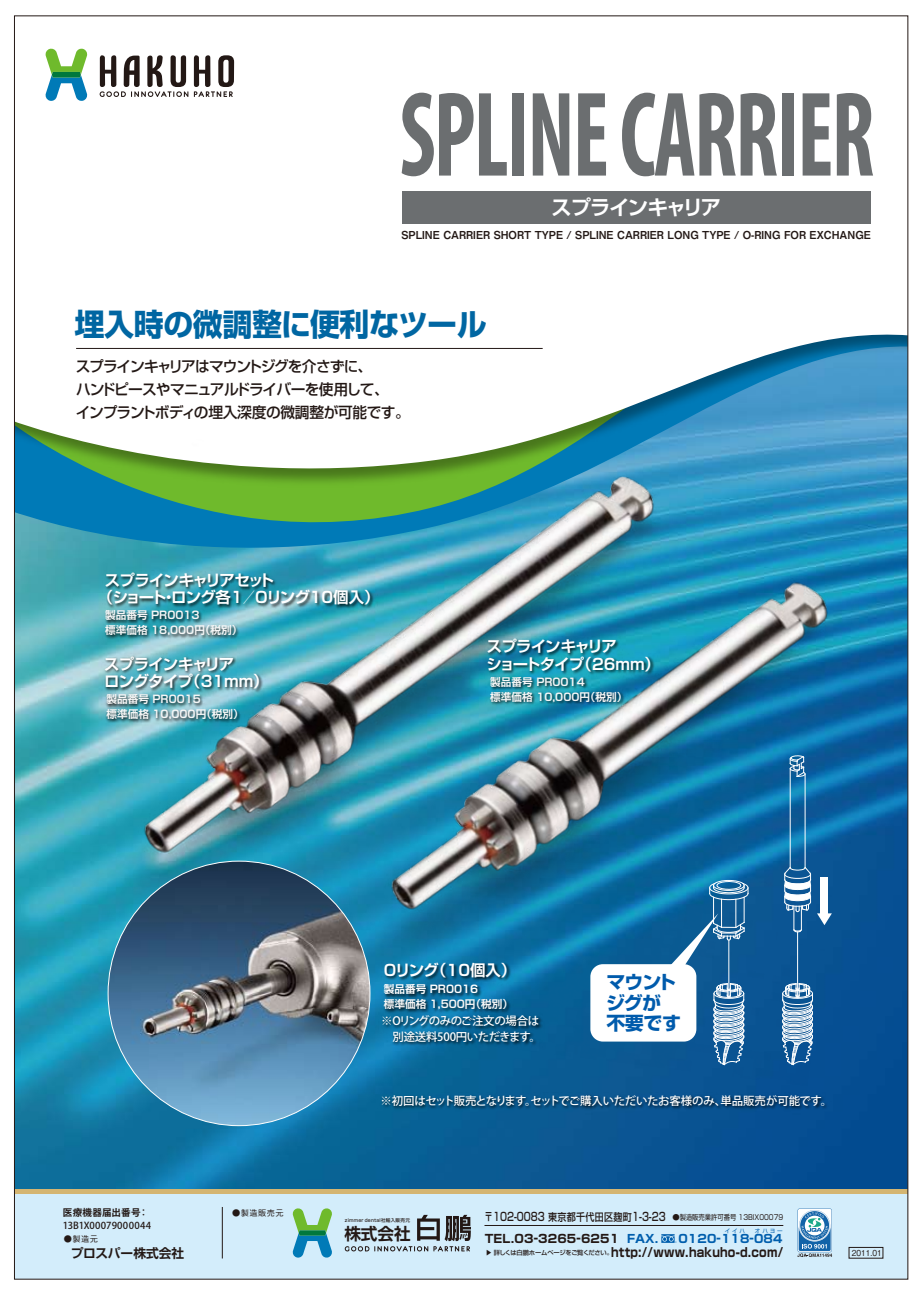
<style>
.page{position:relative;width:923px;height:1295px;background:#fff}
.page>*{position:absolute;margin:0;border:0;box-sizing:border-box;transform-origin:0 0}
.t1{font:700 condensed 121.95px "Myriad Pro";letter-spacing:-.02em;color:#6b6e70;scale:.75 1}
.t2{font:700 30.9px "Shin Go Pro";letter-spacing:-.015em;color:#0066a2}
.t3{font:700 20.25px "Shin Go Pro De";letter-spacing:-.07em;color:#fff}
.t4{font:700 18.45px/20.7px "Shin Go Pro";letter-spacing:-.04em;color:#005bac}
.t5{font:700 16.65px "Shin Go Pro De";color:#231815}
.t6{font:700 15.45px/17.5px "Shin Go Pro De";letter-spacing:-.05em;color:#fff}
.t7{font:700 15.45px "Shin Go Pro De";letter-spacing:-.02em;color:#fff}
.t8{font:500 15px/23.1px "Shin Go Pro";letter-spacing:-.06em;color:#231815}
.t9{font:700 12.75px "Shin Go Pro De";letter-spacing:-.005em;color:#231815}
.t10{font:700 12.6px "Shin Go Pro";letter-spacing:.02em;color:#231815;scale:.87 1}
.t11{font:500 11.55px "Shin Go Pro";color:#231815;scale:.78 1}
.t12{font:700 11.55px "Shin Go Pro";letter-spacing:.015em;color:#005ead}
.t13{font:700 11.55px "Shin Go Pro";letter-spacing:.015em;color:#231815}
.t14{font:500 11.4px/15.5px "Koz Go Pro";letter-spacing:-.03em;color:#fff}
.t15{font:10.95px "Midashi Go Pro MB31";color:#231815;scale:.95 1}
.t16{font:700 10.65px/14.9px "Shin Go Pro De";color:#f7f7f7}
.t17{font:700 10.65px "Shin Go Pro De";color:#fff}
.t18{font:500 9.6px/12.8px "Koz Go Pro";letter-spacing:.025em;color:#231815}
.t19{font:500 8.25px "Gothic BBB Pro";letter-spacing:.045em;color:#231815}
.t20{font:500 8.25px "Gothic BBB Pro";letter-spacing:.045em;color:#231815;scale:.91 1}
.t21{font:7.35px "Shin Go Pro";color:#231815}
.t22{font:500 6.3px "Shin Go Pro";letter-spacing:-.045em;color:#231815;scale:1.15 1}
.t23{font:5.55px "Shin Go Pro";letter-spacing:.32em;color:#005ead}
.t24{font:500 4.65px "Shin Go Pro";letter-spacing:.05em;color:#231815}
.s1{font-weight:700}
.s2{font-size:10.5px}
</style>
<div class="page">
<img style="left:14px;top:15px;width:895px;height:1265px">
<h1 class="t1" style="left:399px;top:59px;width:635px">SPLINE CARRIER</h1>
<h3 class="t3" style="left:551px;top:190px;width:171px">スプラインキャリア</h3>
<p class="t15" style="left:401px;top:226px;width:495px">SPLINE CARRIER SHORT TYPE / SPLINE CARRIER LONG TYPE / O-RING FOR EXCHANGE</p>
<h2 class="t2" style="left:75px;top:299px;width:413px">埋入時の微調整に便利なツール</h2>
<h3 class="t8" style="left:76px;top:353px;width:336px">スプラインキャリアはマウントジグを介さずに、<br>ハンドピースやマニュアルドライバーを使用して、<br>インプラントボディの埋入深度の微調整が可能です。</h3>
<h3 class="t6" style="left:98px;top:570px;width:283px;line-height:17px;text-indent:7px">スプラインキャリアセット<br>（ショート・ロング各1／Oリング10個入）</h3>
<p class="t16" style="left:105px;top:606px;width:139px">製品番号 PR0013<br>標準価格 18,000円（税別）</p>
<h3 class="t6" style="left:104px;top:653px;width:166px">スプラインキャリア<br>ロングタイプ（31mm）</h3>
<p class="t16" style="left:106px;top:690px;width:139px">製品番号 PR００１５<br>標準価格 10,000円（税別）</p>
<h3 class="t6" style="left:486px;top:636px;width:175px">スプラインキャリア<br>ショートタイプ（26mm）</h3>
<p class="t16" style="left:490px;top:673px;width:139px">製品番号 PR0014<br>標準価格 10,000円（税別）</p>
<p class="t18" style="left:63px;top:1206px;width:90px"><span class="s1">医療機器届出番号</span>：<br>13B1X00079000044</p>
<p class="t19" style="left:64px;top:1232px;width:36px">●製造元</p>
<p class="t9" style="left:71px;top:1242px;width:115px">プロスパー株式会社</p>
<p class="t19" style="left:232px;top:1205px;width:53px">●製造販売元</p>
<h3 class="t7" style="left:384px;top:957px;width:134px">Oリング（10個入）</h3>
<p class="t17" style="left:384px;top:980px;width:96px">製品番号 PR0016</p>
<p class="t16" style="left:384px;top:995px;width:131px">標準価格 1,500円（税別）</p>
<p class="t14" style="left:381px;top:1014px;width:161px">※Oリングのみのご注文の場合は　別途送料500円いただきます。</p>
<h3 class="t4" style="left:606px;top:969px;width:77px">マウントジグが不要です</h3>
<p class="t14" style="left:380px;top:1093px;width:453px">※初回はセット販売となります。セットでご購入いただいたお客様のみ、単品販売が可能です。</p>
<p class="t11" style="left:484px;top:1207px;width:234px">〒102-0083 <span class="s2">東京都千代田区麹町</span>1-3-23</p>
<p class="t22" style="left:485px;top:1247px;width:113px">▶ 詳しくは白鵬ホームページをご覧ください。</p>
<p class="t21" style="left:672px;top:1211px;width:112px">●製造販売業許可番号 13BIX00079</p>
<p class="t24" style="left:345px;top:1215px;width:67px">zimmer dental社輸入販売元</p>
<h3 class="t5" style="left:344px;top:1219px;width:68px">株式会社</h3>
<p class="t13" style="left:484px;top:1229px;width:136px">TEL.03-3265-6251</p>
<p class="t23" style="left:724px;top:1225px;width:22px">イイハ</p>
<p class="t23" style="left:755px;top:1225px;width:29px">オハヨー</p>
<p class="t12" style="left:627px;top:1229px;width:157px">FAX.　 0120-118-084</p>
<p class="t10" style="left:611px;top:1242px;width:199px">http://www.hakuho-d.com/</p>
<p class="t20" style="left:851px;top:1245px;width:35px">2011.01</p>
</div>
